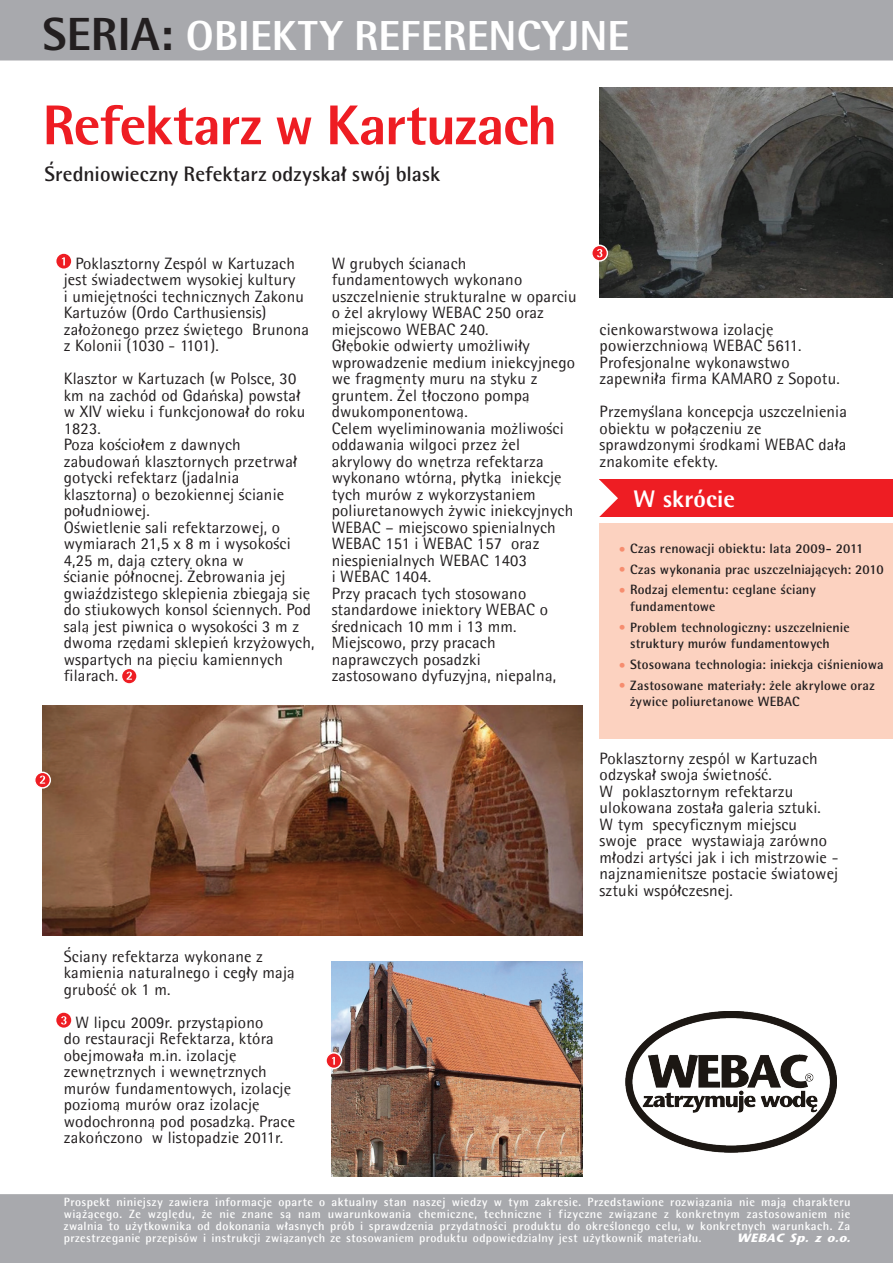
<style>
.page{position:relative;width:893px;height:1263px;background:#fff}
.page>*{position:absolute;margin:0;border:0;box-sizing:border-box;transform-origin:0 0}
.t1{font:800 56.1px "Rotis Semi Sans";letter-spacing:-.015em;color:#ee1d23}
.t2{font:800 42px "Rotis Semi Sans";letter-spacing:.005em;color:#fff}
.t3{font:800 24px "Rotis Semi Sans";letter-spacing:.01em;color:#fff}
.t4{font:700 21px "Agfa Rotis Semisans";color:#231f20}
.t5{font:16.5px/16.5px "Agfa Rotis Semisans";letter-spacing:.01em;color:#231f20}
.t6{font:700 13.5px/16.5px "Rotis Semi Sans";letter-spacing:.01em;color:#231f20}
.t7{font:700 12px/12px "Agfa Rotis Semisans";letter-spacing:.03em;color:#fff;text-align:justify}
.t8{font:italic 700 12px "Stone Sans";color:#fff}
.s1{font-size:46.5px;color:#231f20}
.s2{font-family:"Agfa Rotis Semisans";font-weight:800;color:#f68d6f}
</style>
<div class="page">
<div style="left:599px;top:523px;width:294px;height:215px;background:#fcd2c0"></div>
<div style="left:599px;top:479px;width:294px;height:38px;background:#ee1d23"></div>
<svg style="left:599px;top:479px;width:19px;height:38px"></svg>
<img style="left:43px;top:706px;width:540px;height:229px">
<img style="left:332px;top:962px;width:251px;height:214px">
<img style="left:600px;top:88px;width:293px;height:209px">
<div style="left:56px;top:254px;width:15px;height:15px;background:#ee1d23;border-radius:50%"></div>
<svg style="left:62px;top:257px;width:3px;height:8px"></svg>
<div style="left:0;top:0;width:893px;height:61px;background:#a8a9ad"></div>
<div style="left:0;top:1194px;width:893px;height:69px;background:#a8a9ad"></div>
<img style="left:625px;top:1011px;width:211px;height:141px">
<svg style="left:121px;top:668px;width:16px;height:16px"></svg>
<div style="left:121px;top:668px;width:17px;height:17px;border:1px solid #fff;border-radius:50%"></div>
<svg style="left:127px;top:672px;width:5px;height:8px"></svg>
<div style="left:56px;top:1013px;width:15px;height:15px;background:#ee1d23;border-radius:50%"></div>
<svg style="left:61px;top:1016px;width:6px;height:8px"></svg>
<svg style="left:35px;top:772px;width:15px;height:16px"></svg>
<div style="left:34px;top:771px;width:17px;height:18px;border:1px solid #fff;border-radius:50%"></div>
<svg style="left:40px;top:776px;width:5px;height:8px"></svg>
<svg style="left:326px;top:1053px;width:16px;height:15px"></svg>
<div style="left:325px;top:1052px;width:17px;height:17px;border:1px solid #fff;border-radius:50%"></div>
<svg style="left:332px;top:1057px;width:3px;height:8px"></svg>
<svg style="left:592px;top:245px;width:15px;height:16px"></svg>
<div style="left:591px;top:245px;width:17px;height:17px;border:1px solid #fff;border-radius:50%"></div>
<svg style="left:597px;top:249px;width:5px;height:8px"></svg>
<h2 class="t2" style="left:43px;top:9px;width:588px"><span class="s1">SERIA:</span> OBIEKTY REFERENCYJNE</h2>
<h1 class="t1" style="left:43px;top:90px;width:516px">Refektarz w Kartuzach</h1>
<p class="t4" style="left:45px;top:161px;width:397px">Średniowieczny Refektarz odzyskał swój blask</p>
<p class="t5" style="left:64px;top:255px;width:247px;text-indent:12px">Poklasztorny Zespól w Kartuzach jest świadectwem wysokiej kultury<br>i umiejętności technicznych Zakonu<br>Kartuzów (Ordo Carthusiensis) założonego przez świętego Brunona z Kolonii (1030 - 1101).</p>
<p class="t5" style="left:64px;top:370px;width:252px">Klasztor w Kartuzach (w Polsce, 30 km na zachód od Gdańska) powstał w XIV wieku i funkcjonował do roku<br>1823.<br>Poza kościołem z dawnych zabudowań klasztornych przetrwał gotycki refektarz (jadalnia klasztorna) o bezokiennej ścianie południowej.<br>Oświetlenie sali refektarzowej, o wymiarach 21,5 x 8 m i wysokości<br>4,25 m, dają cztery okna w<br>ścianie północnej. Żebrowania jej gwiaździstego sklepienia zbiegają się do stiukowych konsol ściennych. Pod salą jest piwnica o wysokości 3 m z dwoma rzędami sklepień krzyżowych, wspartych na pięciu kamiennych filarach.</p>
<p class="t5" style="left:332px;top:255px;width:246px">W grubych ścianach fundamentowych wykonano uszczelnienie strukturalne w oparciu o żel akrylowy WEBAC 250 oraz miejscowo WEBAC 240.<br>Głębokie odwierty umożliwiły wprowadzenie medium iniekcyjnego we fragmenty muru na styku z gruntem. Żel tłoczono pompą dwukomponentową.<br>Celem wyeliminowania możliwości oddawania wilgoci przez żel akrylowy do wnętrza refektarza wykonano wtórną, płytką iniekcję tych murów z wykorzystaniem poliuretanowych żywic iniekcyjnych<br>WEBAC – miejscowo spienialnych<br>WEBAC 151 i WEBAC 157 oraz niespienialnych WEBAC 1403<br>i WEBAC 1404.<br>Przy pracach tych stosowano standardowe iniektory WEBAC o średnicach 10 mm i 13 mm.<br>Miejscowo, przy pracach naprawczych posadzki<br>zastosowano dyfuzyjną, niepalną,</p>
<p class="t5" style="left:64px;top:948px;width:233px">Ściany refektarza wykonane z kamienia naturalnego i cegły mają grubość ok 1 m.</p>
<p class="t5" style="left:64px;top:1014px;width:233px;text-indent:12px">W lipcu 2009r. przystąpiono<br>do restauracji Refektarza, która obejmowała m.in. izolację zewnętrznych i wewnętrznych murów fundamentowych, izolację poziomą murów oraz izolację wodochronną pod posadzką. Prace zakończono w listopadzie 2011r.</p>
<p class="t5" style="left:600px;top:321px;width:242px">cienkowarstwowa izolację powierzchniową WEBAC 5611.<br>Profesjonalne wykonawstwo zapewniła firma KAMARO z Sopotu.</p>
<p class="t5" style="left:600px;top:403px;width:249px">Przemyślana koncepcja uszczelnienia obiektu w połączeniu ze sprawdzonymi środkami WEBAC dała znakomite efekty.</p>
<h3 class="t3" style="left:634px;top:484px;width:103px">W skrócie</h3>
<p class="t6" style="left:618px;top:540px;width:247px"><span class="s2">•</span> Czas renowacji obiektu: lata 2009- 2011</p>
<p class="t6" style="left:618px;top:561px;width:267px"><span class="s2">•</span> Czas wykonania prac uszczelniających: 2010</p>
<p class="t6" style="left:630px;top:581px;width:187px;text-indent:-12px"><span class="s2">•</span> Rodzaj elementu: ceglane ściany fundamentowe</p>
<p class="t6" style="left:630px;top:619px;width:221px;text-indent:-12px"><span class="s2">•</span> Problem technologiczny: uszczelnienie struktury murów fundamentowych</p>
<p class="t6" style="left:618px;top:656px;width:267px"><span class="s2">•</span> Stosowana technologia: iniekcja ciśnieniowa</p>
<p class="t6" style="left:630px;top:677px;width:246px;text-indent:-12px"><span class="s2">•</span> Zastosowane materiały: żele akrylowe oraz żywice poliuretanowe WEBAC</p>
<p class="t5" style="left:600px;top:750px;width:240px">Poklasztorny zespól w Kartuzach odzyskał swoja świetność.<br>W poklasztornym refektarzu ulokowana została galeria sztuki.<br>W tym specyficznym miejscu swoje prace wystawiają zarówno młodzi artyści jak i ich mistrzowie - najznamienitsze postacie światowej sztuki współczesnej.</p>
<p class="t7" style="left:64px;top:1196px;width:788px">Prospekt niniejszy zawiera informacje oparte o aktualny stan naszej wiedzy w tym zakresie. Przedstawione rozwiązania nie mają charakteru wiążącego. Ze względu, że nie znane są nam uwarunkowania chemiczne, techniczne i fizyczne związane z konkretnym zastosowaniem nie zwalnia to użytkownika od dokonania własnych prób i sprawdzenia przydatności produktu do określonego celu, w konkretnych warunkach. Za przestrzeganie przepisów i instrukcji związanych ze stosowaniem produktu odpowiedzialny jest użytkownik materiału.</p>
<p class="t8" style="left:737px;top:1231px;width:119px">WEBAC Sp. z o.o.</p>
</div>
